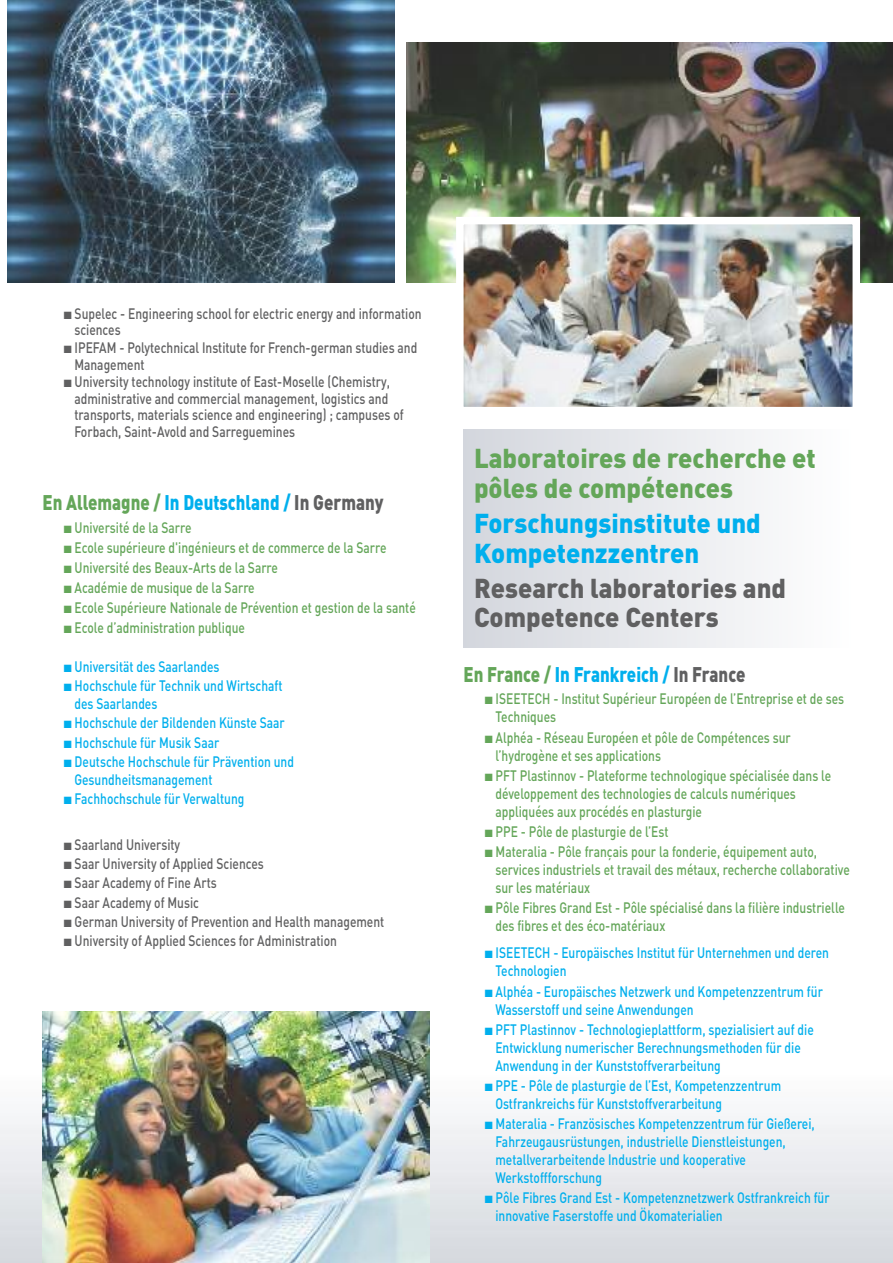
<style>
.page{position:relative;width:893px;height:1263px;background:#fff}
.page>*{position:absolute;margin:0;border:0;box-sizing:border-box;transform-origin:0 0}
.t1{font:900 27px/29.2px "DIN";color:#64a659;scale:.95 1}
.t2{font:900 27px/29.2px "DIN";color:#606061;scale:.95 1}
.t3{font:900 27px/29.2px "DIN";color:#00afed;scale:.95 1}
.t4{font:900 21px "DIN";color:#00afed;scale:.8 1}
.t5{font:500 15px/18px "DIN";color:#00afed;scale:.8 1}
.t6{font:500 15px/18px "DIN";color:#64a659;scale:.8 1}
.t7{font:500 15px/16.5px "DIN";color:#606061;scale:.8 1}
.s1{color:#64a659}
.s2{color:#606061}
</style>
<div class="page">
<img style="left:0;top:1072px;width:893px;height:191px">
<img style="left:8px;top:0;width:387px;height:283px">
<img style="left:43px;top:1011px;width:386px;height:252px">
<img style="left:406px;top:43px;width:487px;height:240px">
<img style="left:465px;top:226px;width:386px;height:179px">
<div style="left:456px;top:217px;width:404px;height:197px;border:8px solid #fff"></div>
<div style="left:463px;top:429px;width:387px;height:219px;background:linear-gradient(to right,#d3d6dd,#fefeff)"></div>
<p class="t7" style="left:74px;top:305px;width:436px;text-indent:-11px">■ Supelec - Engineering school for electric energy and information sciences</p>
<p class="t7" style="left:74px;top:340px;width:430px;text-indent:-11px">■ IPEFAM - Polytechnical Institute for French-german studies and<br>Management</p>
<p class="t7" style="left:74px;top:374px;width:413px;text-indent:-11px">■ University technology institute of East-Moselle (Chemistry, administrative and commercial management, logistics and transports, materials science and engineering) ; campuses of Forbach, Saint-Avold and Sarreguemines</p>
<h2 class="t4" style="left:43px;top:491px;width:428px"><span class="s1">En Allemagne /</span> In Deutschland / <span class="s2">In Germany</span></h2>
<p class="t6" style="left:64px;top:518px;width:161px">■ Université de la Sarre</p>
<p class="t6" style="left:64px;top:538px;width:405px">■ Ecole supérieure d'ingénieurs et de commerce de la Sarre</p>
<p class="t6" style="left:64px;top:559px;width:269px">■ Université des Beaux-Arts de la Sarre</p>
<p class="t6" style="left:64px;top:579px;width:240px">■ Académie de musique de la Sarre</p>
<p class="t6" style="left:64px;top:599px;width:442px">■ Ecole Supérieure Nationale de Prévention et gestion de la santé</p>
<p class="t6" style="left:64px;top:619px;width:228px">■ Ecole d’administration publique</p>
<p class="t5" style="left:64px;top:658px;width:196px">■ Universität des Saarlandes</p>
<p class="t5" style="left:74px;top:677px;width:262px;text-indent:-11px">■ Hochschule für Technik und Wirtschaft des Saarlandes</p>
<p class="t5" style="left:64px;top:714px;width:278px">■ Hochschule der Bildenden Künste Saar</p>
<p class="t5" style="left:64px;top:733px;width:196px">■ Hochschule für Musik Saar</p>
<p class="t5" style="left:74px;top:753px;width:276px;text-indent:-11px">■ Deutsche Hochschule für Prävention und<br>Gesundheitsmanagement</p>
<p class="t5" style="left:64px;top:790px;width:227px">■ Fachhochschule für Verwaltung</p>
<p class="t7" style="left:64px;top:836px;width:147px">■ Saarland University</p>
<p class="t7" style="left:64px;top:856px;width:252px">■ Saar University of Applied Sciences</p>
<p class="t7" style="left:64px;top:875px;width:193px">■ Saar Academy of Fine Arts</p>
<p class="t7" style="left:64px;top:894px;width:171px">■ Saar Academy of Music</p>
<p class="t7" style="left:64px;top:913px;width:402px">■ German University of Prevention and Health management</p>
<p class="t7" style="left:64px;top:933px;width:343px">■ University of Applied Sciences for Administration</p>
<h1 class="t1" style="left:474px;top:444px;width:361px">Laboratoires de recherche et pôles de compétences</h1>
<h1 class="t3" style="left:474px;top:509px;width:303px">Forschungsinstitute und<br>Kompetenzzentren</h1>
<h1 class="t2" style="left:474px;top:574px;width:330px">Research laboratories and<br>Competence Centers</h1>
<h2 class="t4" style="left:463px;top:663px;width:354px"><span class="s1">En France /</span> In Frankreich / <span class="s2">In France</span></h2>
<p class="t6" style="left:495px;top:690px;width:438px;text-indent:-11px">■ ISEETECH - Institut Supérieur Européen de l’Entreprise et de ses<br>Techniques</p>
<p class="t6" style="left:495px;top:728px;width:371px;text-indent:-11px">■ Alphéa - Réseau Européen et pôle de Compétences sur l’hydrogène et ses applications</p>
<p class="t6" style="left:495px;top:766px;width:421px;text-indent:-11px">■ PFT Plastinnov - Plateforme technologique spécialisée dans le développement des technologies de calculs numériques appliquées aux procédés en plasturgie</p>
<p class="t6" style="left:485px;top:823px;width:231px">■ PPE - Pôle de plasturgie de l’Est</p>
<p class="t6" style="left:495px;top:843px;width:445px;text-indent:-11px">■ Materalia - Pôle français pour la fonderie, équipement auto, services industriels et travail des métaux, recherche collaborative sur les matériaux</p>
<p class="t6" style="left:495px;top:899px;width:438px;text-indent:-11px">■ Pôle Fibres Grand Est - Pôle spécialisé dans la filière industrielle des fibres et des éco-matériaux</p>
<p class="t5" style="left:495px;top:944px;width:419px;text-indent:-11px">■ ISEETECH - Europäisches Institut für Unternehmen und deren<br>Technologien</p>
<p class="t5" style="left:495px;top:982px;width:411px;text-indent:-11px">■ Alphéa - Europäisches Netzwerk und Kompetenzzentrum für<br>Wasserstoff und seine Anwendungen</p>
<p class="t5" style="left:495px;top:1020px;width:399px;text-indent:-11px">■ PFT Plastinnov - Technologieplattform, spezialisiert auf die<br>Entwicklung numerischer Berechnungsmethoden für die<br>Anwendung in der Kunststoffverarbeitung</p>
<p class="t5" style="left:495px;top:1076px;width:359px;text-indent:-11px">■ PPE - Pôle de plasturgie de l’Est, Kompetenzzentrum<br>Ostfrankreichs für Kunststoffverarbeitung</p>
<p class="t5" style="left:495px;top:1115px;width:401px;text-indent:-11px">■ Materalia - Französisches Kompetenzzentrum für Gießerei, Fahrzeugausrüstungen, industrielle Dienstleistungen, metallverarbeitende Industrie und kooperative Werkstoffforschung</p>
<p class="t5" style="left:495px;top:1189px;width:419px;text-indent:-11px">■ Pôle Fibres Grand Est - Kompetenznetzwerk Ostfrankreich für innovative Faserstoffe und Ökomaterialien</p>
</div>
